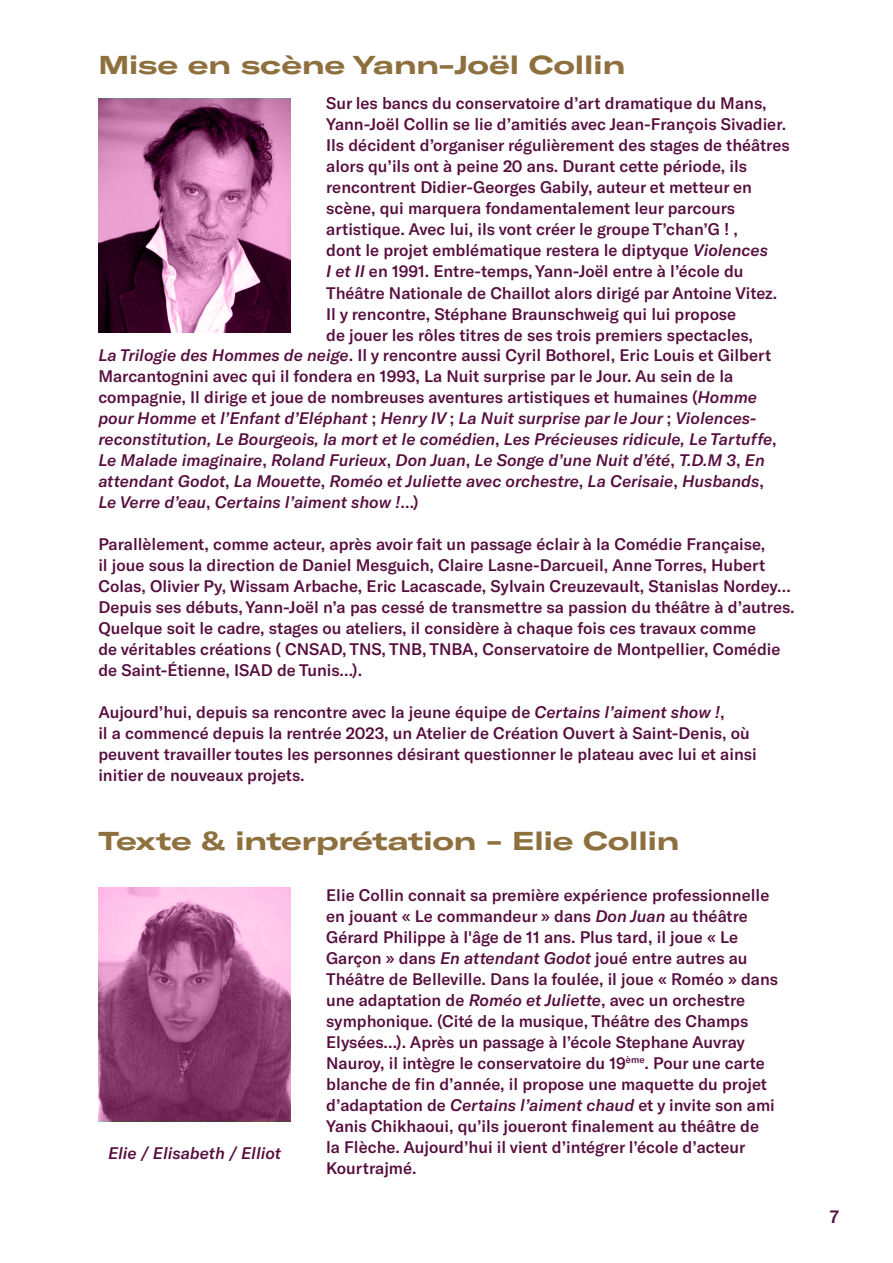
<style>
.page{position:relative;width:893px;height:1263px;background:#fff}
.page>*{position:absolute;margin:0;border:0;box-sizing:border-box;transform-origin:0 0}
.t1{font:700 expanded 25.5px "GT America";color:#8e703e}
.t2{font:500 18px "GT America";color:#570e3e}
.t3{font:500 16.5px/21px "GT America";color:#570e3e}
.t4{font:italic 500 16.5px/21px "GT America";color:#570e3e}
.s1{font-style:italic}
.s2{font-style:normal}
</style>
<div class="page">
<svg style="left:98px;top:99px;width:193px;height:233px;background:#9f628a"></svg>
<svg style="left:98px;top:887px;width:193px;height:234px;background:#a55f8d"></svg>
<h1 class="t1" style="left:98px;top:49px;width:528px">Mise en scène Yann-Joël Collin</h1>
<p class="t3" style="left:326px;top:93px;width:465px">Sur les bancs du conservatoire d’art dramatique du Mans, Yann-Joël Collin se lie d’amitiés avec Jean-François Sivadier.<br>Ils décident d’organiser régulièrement des stages de théâtres alors qu’ils ont à peine 20 ans. Durant cette période, ils rencontrent Didier-Georges Gabily, auteur et metteur en scène, qui marquera fondamentalement leur parcours artistique. Avec lui, ils vont créer le groupe T’chan’G ! ,<br>dont le projet emblématique restera le diptyque <span class="s1">Violences<br>I et II</span> en 1991. Entre-temps, Yann-Joël entre à l’école du Théâtre Nationale de Chaillot alors dirigé par Antoine Vitez.<br>Il y rencontre, Stéphane Braunschweig qui lui propose<br>de jouer les rôles titres de ses trois premiers spectacles,</p>
<p class="t4" style="left:98px;top:344px;width:680px">La Trilogie des Hommes de neige<span class="s2">. Il y rencontre aussi Cyril Bothorel, Eric Louis et Gilbert Marcantognini avec qui il fondera en 1993, La Nuit surprise par le Jour. Au sein de la compagnie, Il dirige et joue de nombreuses aventures artistiques et humaines (</span>Homme pour Homme <span class="s2">et</span> l’Enfant d’Eléphant <span class="s2">;</span> Henry IV <span class="s2">;</span> La Nuit surprise par le Jour <span class="s2">;</span> Violences&shy;reconstitution, Le Bourgeois, la mort et le comédien<span class="s2">,</span> Les Précieuses ridicule, Le Tartuffe<span class="s2">, </span>Le Malade imaginaire<span class="s2">,</span> Roland Furieux<span class="s2">,</span> Don Juan<span class="s2">,</span> Le Songe d’une Nuit d’été<span class="s2">,</span> T.D.M 3<span class="s2">,</span> En attendant Godot<span class="s2">,</span> La Mouette<span class="s2">,</span> Roméo et Juliette avec orchestre<span class="s2">,</span> La Cerisaie<span class="s2">,</span> Husbands<span class="s2">, </span>Le Verre d’eau<span class="s2">,</span> Certains l’aiment show !<span class="s2">…)</span></p>
<p class="t3" style="left:98px;top:533px;width:698px">Parallèlement, comme acteur, après avoir fait un passage éclair à la Comédie Française,<br>il joue sous la direction de Daniel Mesguich, Claire Lasne-Darcueil, Anne Torres, Hubert Colas, Olivier Py, Wissam Arbache, Eric Lacascade, Sylvain Creuzevault, Stanislas Nordey… Depuis ses débuts, Yann-Joël n’a pas cessé de transmettre sa passion du théâtre à d’autres.<br>Quelque soit le cadre, stages ou ateliers, il considère à chaque fois ces travaux comme<br>de véritables créations ( CNSAD, TNS, TNB, TNBA, Conservatoire de Montpellier, Comédie de Saint-Étienne, ISAD de Tunis…).</p>
<p class="t3" style="left:98px;top:701px;width:660px">Aujourd’hui, depuis sa rencontre avec la jeune équipe de <span class="s1">Certains l’aiment show !</span>,<br>il a commencé depuis la rentrée 2023, un Atelier de Création Ouvert à Saint-Denis, où peuvent travailler toutes les personnes désirant questionner le plateau avec lui et ainsi initier de nouveaux projets.</p>
<h1 class="t1" style="left:98px;top:825px;width:582px">Texte &amp; interprétation - Elie Collin</h1>
<p class="t3" style="left:326px;top:884px;width:453px">Elie Collin connait sa première expérience professionnelle en jouant « Le commandeur » dans <span class="s1">Don Juan</span> au théâtre Gérard Philippe à l'âge de 11 ans. Plus tard, il joue « Le Garçon » dans <span class="s1">En attendant Godot</span> joué entre autres au Théâtre de Belleville. Dans la foulée, il joue « Roméo » dans une adaptation de <span class="s1">Roméo et Juliette</span>, avec un orchestre symphonique. (Cité de la musique, Théâtre des Champs Elysées…). Après un passage à l’école Stephane Auvray Nauroy, il intègre le conservatoire du 19<sup>ème</sup>. Pour une carte blanche de fin d’année, il propose une maquette du projet d’adaptation de <span class="s1">Certains l’aiment chaud</span> et y invite son ami Yanis Chikhaoui, qu’ils joueront finalement au théâtre de<br>la Flèche. Aujourd’hui il vient d’intégrer l’école d’acteur Kourtrajmé.</p>
<p class="t4" style="left:108px;top:1143px;width:174px">Elie / Elisabeth / Elliot</p>
<p class="t2" style="left:830px;top:1206px;width:11px">7</p>
</div>
